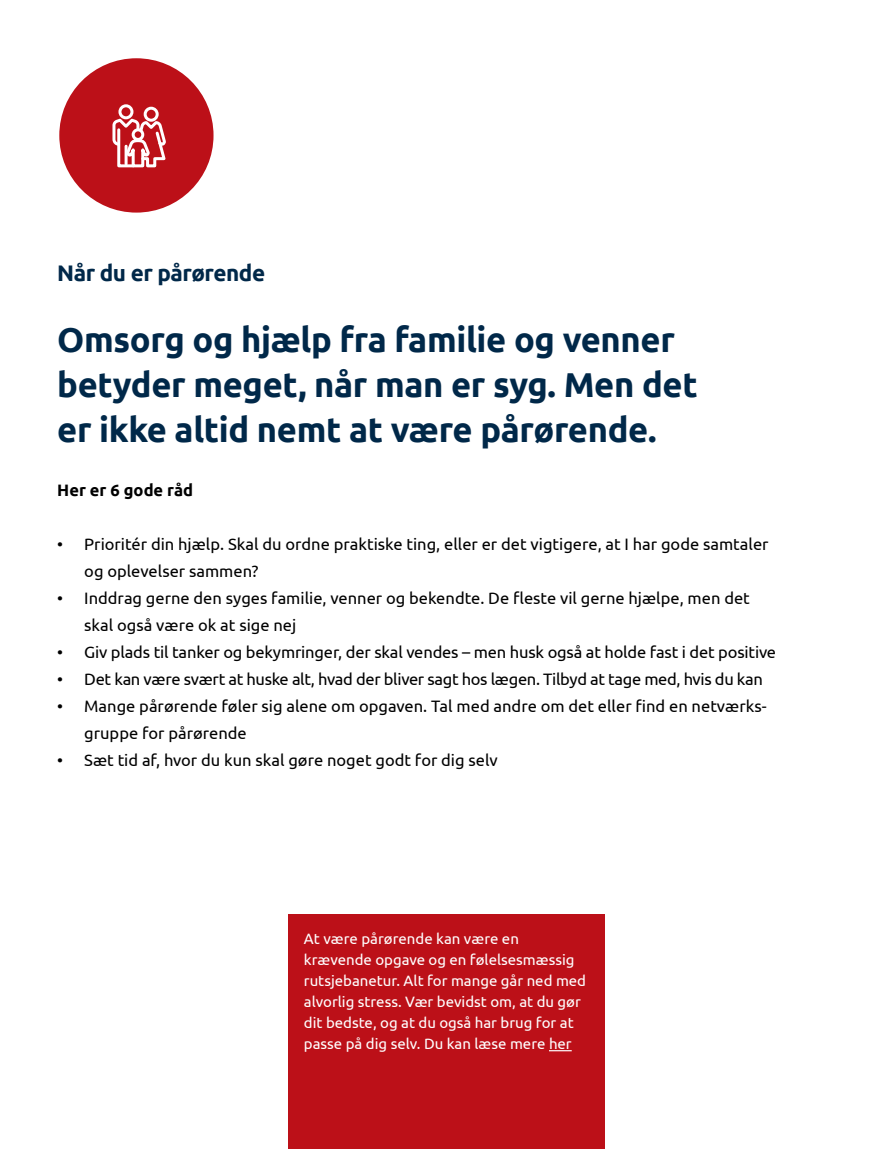
<style>
.page{position:relative;width:893px;height:1149px;background:#fff}
.page>*{position:absolute;margin:0;border:0;box-sizing:border-box;transform-origin:0 0}
.t1{font:700 34.5px/45px "Ubuntu";letter-spacing:-.01em;color:#002849}
.t2{font:700 22.5px "Ubuntu";letter-spacing:-.02em;color:#002849}
.t3{font:16.5px/27px "Ubuntu";color:#000}
.t4{font:16.5px "Ubuntu";letter-spacing:-.02em;color:#000}
.t5{font:700 16.5px "Ubuntu";color:#000}
.t6{font:15px/21px "Ubuntu";color:#fff}
</style>
<div class="page">
<div style="left:288px;top:914px;width:317px;height:234px;background:#bc1018"></div>
<div style="left:59px;top:58px;width:155px;height:154px;background:#bc1018;border-radius:50%"></div>
<svg style="left:112px;top:104px;width:54px;height:64px"></svg>
<hr style="left:125px;top:146px;width:3px;height:18px;background:#fff">
<h2 class="t2" style="left:57px;top:259px;width:209px">Når du er pårørende</h2>
<h1 class="t1" style="left:57px;top:316px;width:642px">Omsorg og hjælp fra familie og venner betyder meget, når man er syg. Men det er ikke altid nemt at være pårørende.</h1>
<p class="t5" style="left:57px;top:480px;width:137px">Her er 6 gode råd</p>
<p class="t3" style="left:84px;top:530px;width:686px;text-indent:-27px">• Prioritér din hjælp. Skal du ordne praktiske ting, eller er det vigtigere, at I har gode samtaler og oplevelser sammen?</p>
<p class="t3" style="left:84px;top:584px;width:667px;text-indent:-27px">• Inddrag gerne den syges familie, venner og bekendte. De fleste vil gerne hjælpe, men det skal også være ok at sige nej</p>
<p class="t3" style="left:57px;top:638px;width:720px">• Giv plads til tanker og bekymringer, der skal vendes – men husk også at holde fast i det positive</p>
<p class="t4" style="left:57px;top:669px;width:707px">• Det kan være svært at huske alt, hvad der bliver sagt hos lægen. Tilbyd at tage med, hvis du kan</p>
<p class="t3" style="left:84px;top:692px;width:684px;text-indent:-27px">• Mange pårørende føler sig alene om opgaven. Tal med andre om det eller find en netværks&shy;gruppe for pårørende</p>
<p class="t3" style="left:57px;top:746px;width:442px">• Sæt tid af, hvor du kun skal gøre noget godt for dig selv</p>
<p class="t6" style="left:304px;top:927px;width:284px">At være pårørende kan være en krævende opgave og en følelsesmæssig rutsjebanetur. Alt for mange går ned med alvorlig stress. Vær bevidst om, at du gør dit bedste, og at du også har brug for at passe på dig selv. Du kan læse mere her</p>
</div>
